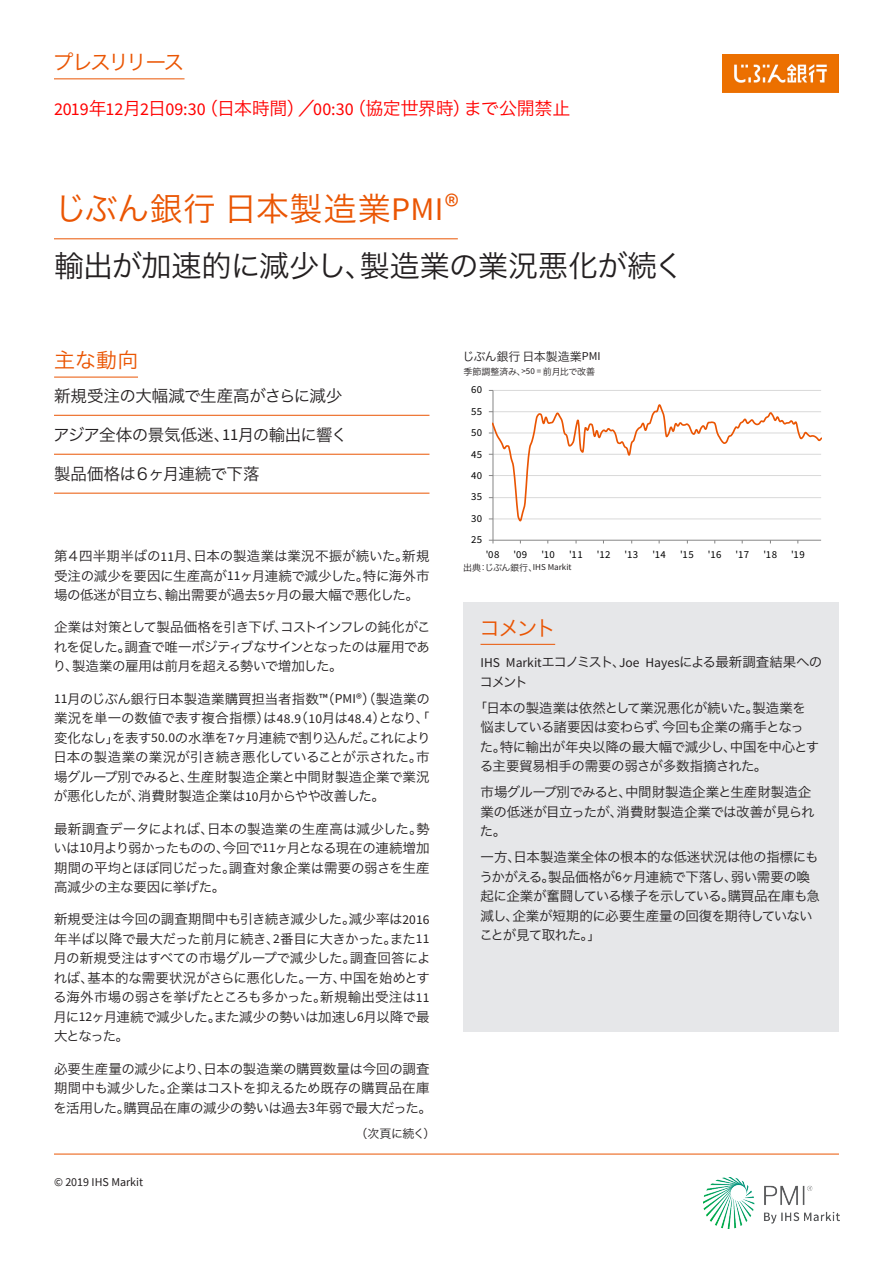
<style>
.page{position:relative;width:893px;height:1263px;background:#fff}
.page>*{position:absolute;margin:0;border:0;box-sizing:border-box;transform-origin:0 0}
.t1{font:33px "Hira Kaku Pro W3";letter-spacing:.01em;color:#ea5503}
.t2{font:30px "Hira Kaku Pro W3";letter-spacing:-.01em;color:#231f20}
.Section_header{font:21px "Hira Kaku Pro W3";letter-spacing:-.1em;color:#ea5503}
.Section_header-2{font:21px "Hira Kaku Pro W3";letter-spacing:-.135em;color:#ea5503}
.t3{font:18px "Hira Kaku Pro W3";letter-spacing:-.015em;color:#f00}
.Key_findings{font:16.5px "Hira Kaku Pro W3";letter-spacing:-.03em;color:#231f20}
.Body_copy_2{font:13.5px/19.5px "Hira Kaku Pro W3";letter-spacing:-.03em;color:#231f20;text-align:justify}
.Comment{font:13.5px/19.5px "Hira Kaku Pro W3";letter-spacing:-.03em;color:#231f20}
.Body_copy_2-2{font:13.5px/19.5px "Hira Kaku Pro W3";letter-spacing:-.095em;color:#231f20}
.t4{font:12px "Source Sans Pro";color:#231f20}
.Chart_title{font:12px "Hira Kaku Pro W3";color:#231f20}
.Chart_title-2{font:12px "Hira Kaku Pro W3";letter-spacing:-.03em;color:#231f20}
.t5{font:10.65px "Source Sans Pro";letter-spacing:.04em;color:#000}
.Axis_title{font:9px "Hira Kaku Pro W3";letter-spacing:-.03em;color:#231f20}
.s1{font-family:"Source Sans Pro"}
</style>
<div class="page">
<img style="left:704px;top:1177px;width:136px;height:51px">
<hr style="left:54px;top:1154px;width:785px;height:1px;background:#ea5503">
<img style="left:722px;top:54px;width:117px;height:39px">
<hr style="left:493px;top:390px;width:328px;height:1px;background:#d9d9d9">
<hr style="left:493px;top:390px;width:1px;height:150px;background:#868686">
<hr style="left:493px;top:540px;width:328px;height:1px;background:#868686">
<svg style="left:489px;top:403px;width:332px;height:118px"></svg>
<hr style="left:54px;top:377px;width:84px;height:1px;background:#ea5503">
<hr style="left:54px;top:79px;width:131px;height:1px;background:#ea5503">
<hr style="left:54px;top:238px;width:404px;height:1px;background:#ea5503">
<hr style="left:54px;top:415px;width:375px;height:1px;background:#ea5503">
<hr style="left:54px;top:454px;width:375px;height:1px;background:#ea5503">
<hr style="left:54px;top:493px;width:375px;height:1px;background:#ea5503">
<div style="left:463px;top:602px;width:376px;height:56px;background:#e6e7e9"></div>
<hr style="left:480px;top:644px;width:75px;height:1px;background:#ea5503">
<div style="left:463px;top:658px;width:376px;height:374px;background:#e6e7e9"></div>
<p class="Section_header-2" style="left:53px;top:44px;width:134px">プレスリリース</p>
<p class="t3" style="left:54px;top:93px;width:518px"><span class="s1">2019</span>年<span class="s1">12</span>月<span class="s1">2</span>日<span class="s1">09:30</span>（日本時間）／<span class="s1">00:30</span>（協定世界時）まで公開禁止</p>
<p class="t1" style="left:54px;top:180px;width:406px">じぶん銀行日本製造業<span class="s1">PMI®</span></p>
<p class="t2" style="left:54px;top:239px;width:632px">輸出が加速的に減少し、製造業の業況悪化が続く</p>
<p class="Section_header" style="left:54px;top:342px;width:86px">主な動向</p>
<p class="Key_findings" style="left:54px;top:381px;width:290px">新規受注の大幅減で生産高がさらに減少</p>
<p class="Key_findings" style="left:53px;top:420px;width:296px">アジア全体の景気低迷、<span class="s1">11</span>月の輸出に響く</p>
<p class="Key_findings" style="left:54px;top:459px;width:207px">製品価格は６ヶ月連続で下落</p>
<p class="Body_copy_2" style="left:54px;top:545px;width:377px">第４四半期半ばの<span class="s1">11</span>月、日本の製造業は業況不振が続いた。新規受注の減少を要因に生産高が<span class="s1">11</span>ヶ月連続で減少した。特に海外市場の低迷が目立ち、輸出需要が過去<span class="s1">5</span>ヶ月の最大幅で悪化した。</p>
<p class="Body_copy_2" style="left:53px;top:617px;width:379px">企業は対策として製品価格を引き下げ、コストインフレの鈍化がこれを促した。調査で唯一ポジティブなサインとなったのは雇用であり、製造業の雇用は前月を超える勢いで増加した。</p>
<p class="Body_copy_2" style="left:53px;top:688px;width:379px"><span class="s1">11</span>月のじぶん銀行日本製造業購買担当者指数<span class="s1">™</span>（<span class="s1">PMI®</span>）（製造業の業況を単一の数値で表す複合指標）は<span class="s1">48.9</span>（<span class="s1">10</span>月は<span class="s1">48.4</span>）となり、「変化なし」を表す<span class="s1">50.0</span>の水準を<span class="s1">7</span>ヶ月連続で割り込んだ。これにより日本の製造業の業況が引き続き悪化していることが示された。市場グループ別でみると、生産財製造企業と中間財製造企業で業況が悪化したが、消費財製造企業は<span class="s1">10</span>月からやや改善した。</p>
<p class="Body_copy_2" style="left:53px;top:818px;width:378px">最新調査データによれば、日本の製造業の生産高は減少した。勢いは<span class="s1">10</span>月より弱かったものの、今回で<span class="s1">11</span>ヶ月となる現在の連続増加期間の平均とほぼ同じだった。調査対象企業は需要の弱さを生産高減少の主な要因に挙げた。</p>
<p class="Body_copy_2" style="left:53px;top:908px;width:379px">新規受注は今回の調査期間中も引き続き減少した。減少率は<span class="s1">2016</span>年半ば以降で最大だった前月に続き、<span class="s1">2</span>番目に大きかった。また<span class="s1">11</span>月の新規受注はすべての市場グループで減少した。調査回答によれば、基本的な需要状況がさらに悪化した。一方、中国を始めとする海外市場の弱さを挙げたところも多かった。新規輸出受注は<span class="s1">11</span>月に<span class="s1">12</span>ヶ月連続で減少した。また減少の勢いは加速し<span class="s1">6</span>月以降で最大となった。</p>
<p class="Body_copy_2" style="left:53px;top:1058px;width:380px;text-align:left">必要生産量の減少により、日本の製造業の購買数量は今回の調査期間中も減少した。企業はコストを抑えるため既存の購買品在庫を活用した。購買品在庫の減少の勢いは過去<span class="s1">3</span>年弱で最大だった。</p>
<p class="t4" style="left:54px;top:1175px;width:91px">© 2019 IHS Markit</p>
<p class="Chart_title-2" style="left:355px;top:1123px;width:82px">（次頁に続く）</p>
<p class="Chart_title" style="left:463px;top:346px;width:140px">じぶん銀行日本製造業<span class="s1">PMI</span></p>
<p class="Axis_title" style="left:463px;top:363px;width:133px">季節調整済み、<span class="s1">&gt;50 =</span> 前月比で改善</p>
<p class="t5" style="left:471px;top:383px;width:13px">60</p>
<p class="t5" style="left:471px;top:405px;width:13px">55</p>
<p class="t5" style="left:471px;top:426px;width:13px">50</p>
<p class="t5" style="left:471px;top:447px;width:13px">45</p>
<p class="t5" style="left:471px;top:469px;width:13px">40</p>
<p class="t5" style="left:471px;top:490px;width:13px">35</p>
<p class="t5" style="left:471px;top:512px;width:13px">30</p>
<p class="t5" style="left:471px;top:533px;width:13px">25</p>
<p class="t5" style="left:486px;top:548px;width:15px">'08</p>
<p class="t5" style="left:514px;top:548px;width:15px">'09</p>
<p class="t5" style="left:541px;top:548px;width:15px">'10</p>
<p class="t5" style="left:569px;top:548px;width:15px">'11</p>
<p class="t5" style="left:597px;top:548px;width:15px">'12</p>
<p class="t5" style="left:625px;top:548px;width:15px">'13</p>
<p class="t5" style="left:652px;top:548px;width:15px">'14</p>
<p class="t5" style="left:680px;top:548px;width:15px">'15</p>
<p class="t5" style="left:708px;top:548px;width:15px">'16</p>
<p class="t5" style="left:736px;top:548px;width:15px">'17</p>
<p class="t5" style="left:763px;top:548px;width:15px">'18</p>
<p class="t5" style="left:791px;top:548px;width:15px">'19</p>
<p class="Axis_title" style="left:463px;top:559px;width:110px">出典：じぶん銀行、<span class="s1">IHS Markit</span></p>
<p class="Section_header" style="left:479px;top:609px;width:79px">コメント</p>
<p class="Body_copy_2-2" style="left:480px;top:652px;width:344px"><span class="s1">IHS Markit</span>エコノミスト、<span class="s1">Joe Hayes</span>による最新調査結果へのコメント</p>
<p class="Comment" style="left:480px;top:697px;width:341px;text-indent:-6px">「日本の製造業は依然として業況悪化が続いた。製造業を悩ましている諸要因は変わらず、今回も企業の痛手となった。特に輸出が年央以降の最大幅で減少し、中国を中心とする主要貿易相手の需要の弱さが多数指摘された。</p>
<p class="Comment" style="left:480px;top:781px;width:336px">市場グループ別でみると、中間財製造企業と生産財製造企業の低迷が目立ったが、消費財製造企業では改善が見られた。</p>
<p class="Comment" style="left:479px;top:846px;width:342px">一方、日本製造業全体の根本的な低迷状況は他の指標にもうかがえる。製品価格が<span class="s1">6</span>ヶ月連続で下落し、弱い需要の喚起に企業が奮闘している様子を示している。購買品在庫も急減し、企業が短期的に必要生産量の回復を期待していないことが見て取れた。」</p>
</div>
